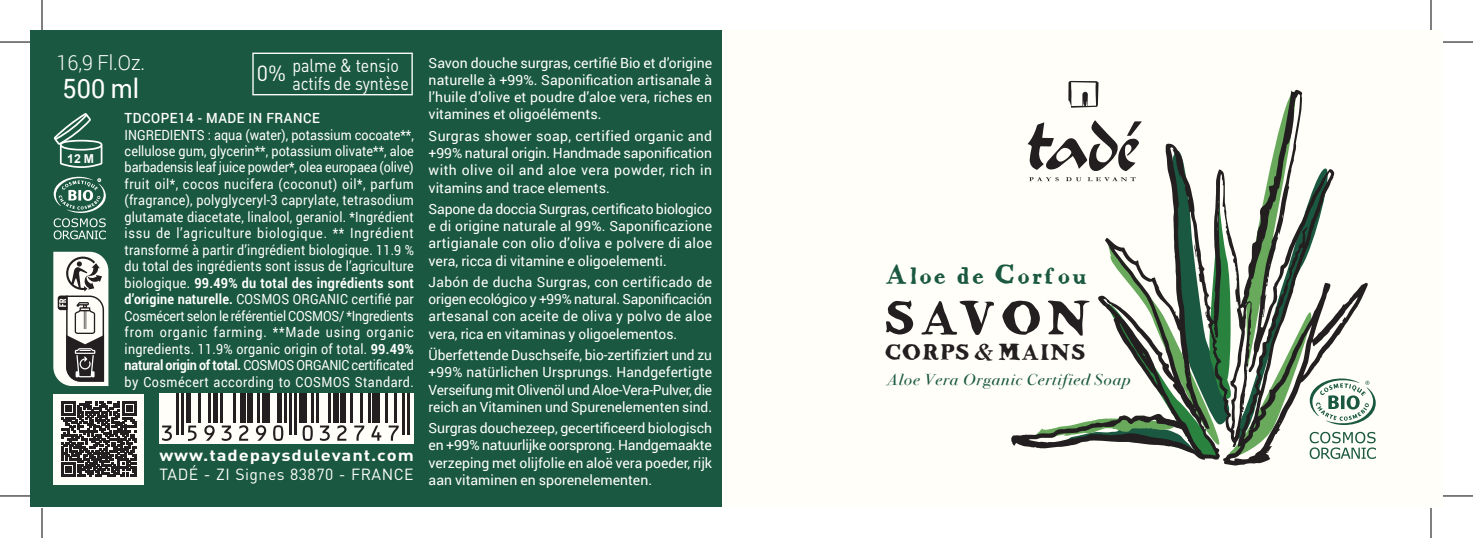
<style>
.page{position:relative;width:1473px;height:538px;background:#fff}
.page>*{position:absolute;margin:0;border:0;box-sizing:border-box;transform-origin:0 0}
.t1{font:700 49.6px "Mediterranean Sixt";letter-spacing:.1em;color:#231f20;scale:1.1 1}
.t2{font:700 28.8px "Mediterranean Sixt";letter-spacing:.08em;color:#1a5841;scale:1.07 1}
.t3{font:26.6px "Roboto";color:#fff;scale:.95 1}
.t4{font:700 23px "Mediterranean Sixt";letter-spacing:.04em;color:#231f20;scale:1.1 1}
.t5{font:21.6px "DIN Pro";color:#fff}
.t6{font:300 20.6px "Roboto";color:#fff;scale:.95 1}
.t7{font:18.6px/18px "DIN Pro";color:#fff;scale:.86 1}
.t8{font:italic 16px "Bodoni Svty Two ITCTT";letter-spacing:.05em;color:#1a5841;scale:1.1 1}
.t9{font:16px "DIN Pro";letter-spacing:.03em;color:#fff}
.t10{font:700 16px "DIN Pro";letter-spacing:.05em;color:#fff;scale:1.15 1}
.t11{font:14px/17px "Roboto";color:#fff;text-align:justify}
.t12{font:14px/16.4px "Roboto";color:#fff;text-align:justify;scale:.9 1}
.t13{font:500 14px "Roboto";letter-spacing:.04em;color:#fff;scale:.95 1}
.t14{font:700 12.2px "Arial";color:#fff}
.s1{font-weight:700}
</style>
<div class="page">
<div style="left:705px;top:31px;width:737px;height:476px;background:#fffef8"></div>
<svg style="left:1011px;top:81px;width:365px;height:379px"></svg>
<div style="left:31px;top:31px;width:691px;height:476px;background:#1a5841"></div>
<div style="left:252px;top:53px;width:161px;height:42px;border:1px solid #fff"></div>
<div style="left:159px;top:393px;width:255px;height:51px;background:#fffef8"></div>
<svg style="left:162px;top:425px;width:10px;height:16px"></svg>
<hr style="left:176px;top:393px;width:3px;height:42px;background:#231f20">
<hr style="left:181px;top:393px;width:3px;height:42px;background:#231f20">
<svg style="left:188px;top:425px;width:9px;height:16px"></svg>
<div style="left:186px;top:393px;width:5px;height:30px;background:#231f20"></div>
<hr style="left:198px;top:393px;width:3px;height:30px;background:#231f20">
<svg style="left:204px;top:425px;width:11px;height:15px"></svg>
<hr style="left:208px;top:393px;width:3px;height:30px;background:#231f20">
<div style="left:213px;top:393px;width:5px;height:30px;background:#231f20"></div>
<svg style="left:222px;top:425px;width:10px;height:16px"></svg>
<hr style="left:221px;top:393px;width:2px;height:30px;background:#231f20">
<hr style="left:233px;top:393px;width:2px;height:30px;background:#231f20">
<svg style="left:239px;top:425px;width:9px;height:15px"></svg>
<div style="left:240px;top:393px;width:5px;height:30px;background:#231f20"></div>
<div style="left:247px;top:393px;width:5px;height:30px;background:#231f20"></div>
<svg style="left:256px;top:425px;width:10px;height:15px"></svg>
<hr style="left:257px;top:393px;width:3px;height:30px;background:#231f20">
<div style="left:262px;top:393px;width:8px;height:30px;background:#231f20"></div>
<svg style="left:273px;top:425px;width:10px;height:16px"></svg>
<div style="left:277px;top:393px;width:5px;height:30px;background:#231f20"></div>
<hr style="left:284px;top:393px;width:3px;height:30px;background:#231f20">
<hr style="left:289px;top:393px;width:3px;height:42px;background:#231f20">
<hr style="left:294px;top:393px;width:3px;height:42px;background:#231f20">
<svg style="left:303px;top:425px;width:10px;height:16px"></svg>
<div style="left:299px;top:393px;width:7px;height:30px;background:#231f20"></div>
<hr style="left:311px;top:393px;width:3px;height:30px;background:#231f20">
<svg style="left:320px;top:425px;width:10px;height:16px"></svg>
<hr style="left:316px;top:393px;width:3px;height:30px;background:#231f20">
<hr style="left:329px;top:393px;width:2px;height:30px;background:#231f20">
<svg style="left:337px;top:425px;width:10px;height:15px"></svg>
<div style="left:333px;top:393px;width:6px;height:30px;background:#231f20"></div>
<div style="left:341px;top:393px;width:5px;height:30px;background:#231f20"></div>
<svg style="left:354px;top:425px;width:10px;height:15px"></svg>
<hr style="left:351px;top:393px;width:2px;height:30px;background:#231f20">
<hr style="left:360px;top:393px;width:3px;height:30px;background:#231f20">
<svg style="left:371px;top:425px;width:10px;height:15px"></svg>
<hr style="left:368px;top:393px;width:2px;height:30px;background:#231f20">
<div style="left:373px;top:393px;width:7px;height:30px;background:#231f20"></div>
<svg style="left:389px;top:425px;width:10px;height:15px"></svg>
<hr style="left:385px;top:393px;width:2px;height:30px;background:#231f20">
<hr style="left:395px;top:393px;width:2px;height:30px;background:#231f20">
<hr style="left:402px;top:393px;width:3px;height:42px;background:#231f20">
<hr style="left:407px;top:393px;width:3px;height:42px;background:#231f20">
<svg style="left:53px;top:176px;width:53px;height:63px"></svg>
<svg style="left:54px;top:113px;width:48px;height:55px"></svg>
<svg style="left:53px;top:252px;width:55px;height:134px"></svg>
<div style="left:53px;top:393px;width:91px;height:91px;background:#fffef8"></div>
<svg style="left:61px;top:401px;width:75px;height:75px"></svg>
<hr style="left:0;top:42px;width:30px;height:1px;background:#000">
<hr style="left:1443px;top:42px;width:30px;height:1px;background:#000">
<hr style="left:0;top:495px;width:30px;height:1px;background:#000">
<hr style="left:1443px;top:495px;width:30px;height:1px;background:#000">
<hr style="left:42px;top:0;width:1px;height:30px;background:#000">
<hr style="left:42px;top:508px;width:1px;height:30px;background:#000">
<hr style="left:1431px;top:0;width:1px;height:30px;background:#000">
<hr style="left:1431px;top:508px;width:1px;height:30px;background:#000">
<h3 class="t6" style="left:57px;top:48px;width:95px">16,9 Fl.Oz.</h3>
<h3 class="t3" style="left:63px;top:70px;width:82px">500 ml</h3>
<h3 class="t5" style="left:257px;top:56px;width:31px">0%</h3>
<h3 class="t7" style="left:292px;top:54px;width:137px">palme &amp; tensio actifs de syntèse</h3>
<p class="t14" style="left:67px;top:150px;width:28px">12 M</p>
<p class="t13" style="left:125px;top:108px;width:207px">TDCOPE14 - MADE IN FRANCE</p>
<p class="t12" style="left:125px;top:126px;width:323px">INGREDIENTS : aqua (water), potassium cocoate**, cellulose gum, glycerin**, potassium olivate**, aloe barbadensis leaf juice powder*, olea europaea (olive) fruit oil*, cocos nucifera (coconut) oil*, parfum (fragrance), polyglyceryl-3 caprylate, tetrasodium glutamate diacetate, linalool, geraniol. *Ingrédient issu de l’agriculture biologique. ** Ingrédient transformé à partir d’ingrédient biologique. 11.9 % du total des ingrédients sont issus de l’agriculture biologique. <span class="s1">99.49% du total des ingrédients sont d’origine naturelle.</span> COSMOS ORGANIC certifié par Cosmécert selon le référentiel COSMOS/ *Ingredients from organic farming. **Made using organic ingredients. 11.9% organic origin of total. <span class="s1">99.49% natural origin of total.</span> COSMOS ORGANIC certificated by Cosmécert according to COSMOS Standard.</p>
<p class="t10" style="left:159px;top:441px;width:223px">www.tadepaysdulevant.com</p>
<p class="t9" style="left:159px;top:461px;width:256px">TADÉ - ZI Signes 83870 - FRANCE</p>
<p class="t11" style="left:429px;top:54px;width:285px">Savon douche surgras, certifié Bio et d’origine naturelle à +99%. Saponification artisanale à l’huile d’olive et poudre d’aloe vera, riches en vitamines et oligoéléments.</p>
<p class="t11" style="left:429px;top:127px;width:285px">Surgras shower soap, certified organic and +99% natural origin. Handmade saponification with olive oil and aloe vera powder, rich in vitamins and trace elements.</p>
<p class="t11" style="left:429px;top:200px;width:285px">Sapone da doccia Surgras, certificato biologico e di origine naturale al 99%. Saponificazione artigianale con olio d’oliva e polvere di aloe vera, ricca di vitamine e oligoelementi.</p>
<p class="t11" style="left:429px;top:273px;width:285px">Jabón de ducha Surgras, con certificado de origen ecológico y +99% natural. Saponificación artesanal con aceite de oliva y polvo de aloe vera, rica en vitaminas y oligoelementos.</p>
<p class="t11" style="left:429px;top:346px;width:285px">Überfettende Duschseife, bio-zertifiziert und zu +99% natürlichen Ursprungs. Handgefertigte Verseifung mit Olivenöl und Aloe-Vera-Pulver, die reich an Vitaminen und Spurenelementen sind.</p>
<p class="t11" style="left:429px;top:419px;width:285px">Surgras douchezeep, gecertificeerd biologisch en +99% natuurlijke oorsprong. Handgemaakte verzeping met olijfolie en aloë vera poeder, rijk aan vitaminen en sporenelementen.</p>
<h2 class="t2" style="left:886px;top:258px;width:190px">Aloe de Corfou</h2>
<h1 class="t1" style="left:886px;top:290px;width:188px">SAVON</h1>
<h3 class="t4" style="left:886px;top:339px;width:183px">CORPS &amp; MAINS</h3>
<p class="t8" style="left:887px;top:366px;width:223px">Aloe Vera Organic Certified Soap</p>
</div>
